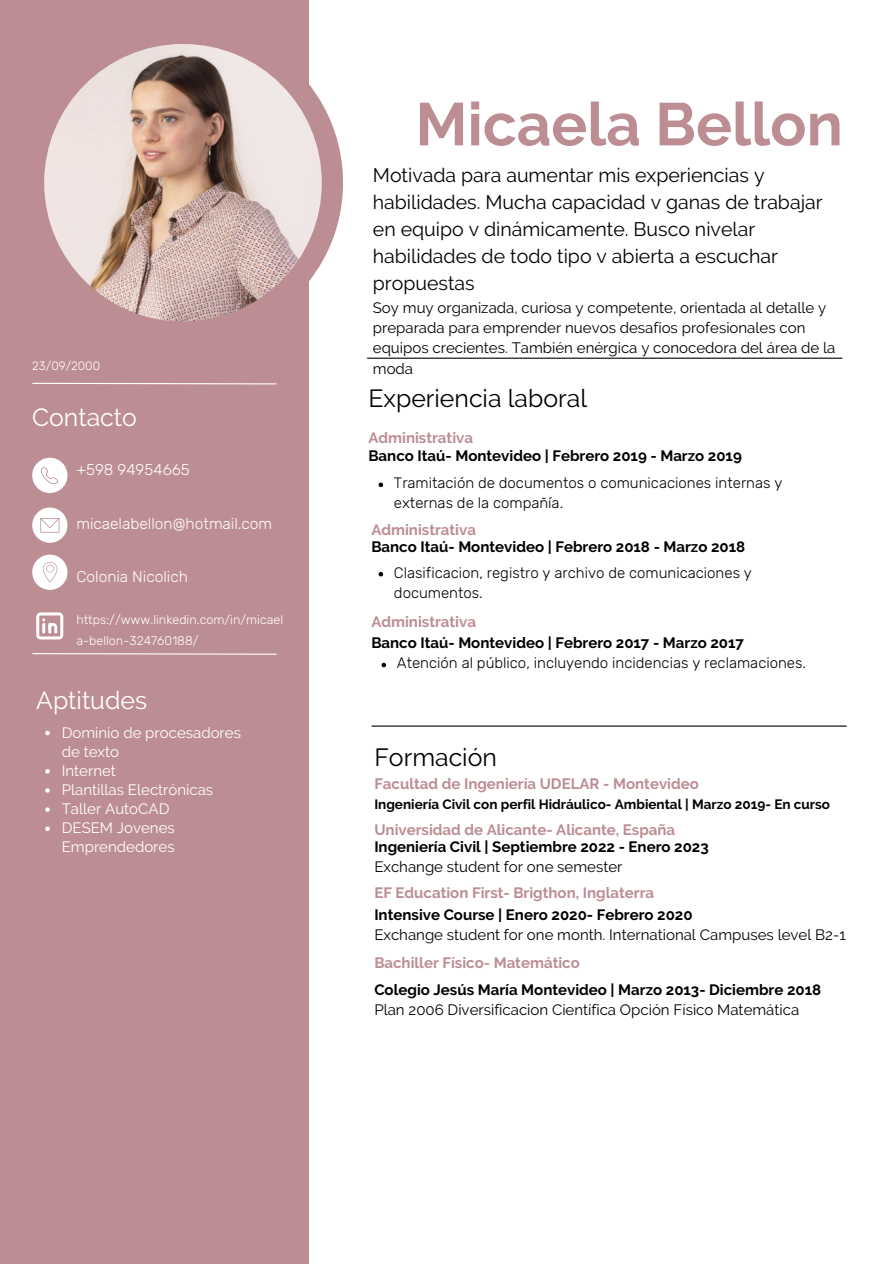
<style>
.page{position:relative;width:894px;height:1264px;background:#fff}
.page>*{position:absolute;margin:0;border:0;box-sizing:border-box;transform-origin:0 0}
.t1{font:700 60px "Raleway";color:#bd8d94}
.t2{font:24.75px "Raleway";color:#000}
.t3{font:24.75px "Raleway";color:#fff}
.t4{font:19.5px/27px "Raleway";color:#000}
.t5{font:300 15.6px "Rubik";color:#fff}
.t6{font:15px/20.2px "Raleway";color:#000}
.t7{font:700 15px "Raleway";color:#000}
.t8{font:300 15px/20.2px "Rubik";color:#000}
.t9{font:700 15px "Raleway";color:#bd8d94}
.t10{font:15px/19.2px "Raleway";color:#fff}
.t11{font:700 13.5px "Raleway";color:#000}
.t12{font:300 12.6px/21.1px "Rubik";color:#fff}
.t13{font:300 12px "Rubik";color:#fff}
</style>
<div class="page">
<div style="left:0;top:0;width:309px;height:1263px;background:#bd8d94"></div>
<div style="left:23px;top:23px;width:320px;height:319px;background:#bd8d94;border-radius:50%"></div>
<img style="left:44px;top:44px;width:278px;height:277px;border-radius:50%">
<hr style="left:372px;top:725px;width:474px;height:1px;background:#000">
<hr style="left:367px;top:357px;width:474px;height:2px;background:#000">
<svg style="left:32px;top:382px;width:245px;height:3px"></svg>
<svg style="left:32px;top:653px;width:245px;height:2px"></svg>
<div style="left:32px;top:458px;width:35px;height:35px;background:#fff;border-radius:50%"></div>
<div style="left:32px;top:507px;width:35px;height:36px;background:#fff;border-radius:50%"></div>
<div style="left:32px;top:554px;width:35px;height:36px;background:#fff;border-radius:50%"></div>
<svg style="left:41px;top:466px;width:18px;height:18px"></svg>
<svg style="left:40px;top:518px;width:19px;height:14px"></svg>
<svg style="left:43px;top:562px;width:14px;height:20px"></svg>
<svg style="left:36px;top:612px;width:27px;height:27px"></svg>
<svg style="left:378px;top:482px;width:5px;height:5px"></svg>
<svg style="left:378px;top:572px;width:5px;height:4px"></svg>
<svg style="left:381px;top:662px;width:5px;height:5px"></svg>
<svg style="left:45px;top:730px;width:5px;height:5px"></svg>
<svg style="left:45px;top:769px;width:5px;height:4px"></svg>
<svg style="left:45px;top:788px;width:5px;height:4px"></svg>
<svg style="left:45px;top:807px;width:5px;height:4px"></svg>
<svg style="left:45px;top:826px;width:5px;height:5px"></svg>
<p class="t13" style="left:32px;top:358px;width:69px">23/09/2000</p>
<h2 class="t3" style="left:32px;top:402px;width:106px">Contacto</h2>
<p class="t5" style="left:76px;top:461px;width:115px">+598 94954665</p>
<p class="t5" style="left:76px;top:514px;width:197px">micaelabellon@hotmail.com</p>
<p class="t5" style="left:76px;top:567px;width:113px">Colonia Nicolich</p>
<p class="t12" style="left:76px;top:608px;width:208px">https://www.linkedin.com/in/micael a-bellon-324760188/</p>
<h2 class="t3" style="left:36px;top:685px;width:112px">Aptitudes</h2>
<p class="t10" style="left:62px;top:722px;width:181px">Dominio de procesadores de texto<br>Internet<br>Plantillas Electrónicas<br>Taller AutoCAD<br>DESEM Jovenes<br>Emprendedores</p>
<h1 class="t1" style="left:415px;top:89px;width:428px">Micaela Bellon</h1>
<h3 class="t4" style="left:373px;top:162px;width:451px">Motivada para aumentar mis experiencias y habilidades. Mucha capacidad v ganas de trabajar en equipo v dinámicamente. Busco nivelar habilidades de todo tipo v abierta a escuchar propuestas</h3>
<p class="t6" style="left:373px;top:297px;width:464px">Soy muy organizada, curiosa y competente, orientada al detalle y preparada para emprender nuevos desafíos profesionales con equipos crecientes. También enérgica y conocedora del área de la moda</p>
<h2 class="t2" style="left:368px;top:383px;width:220px">Experiencia laboral</h2>
<p class="t9" style="left:368px;top:429px;width:106px">Administrativa</p>
<p class="t8" style="left:394px;top:473px;width:390px">Tramitación de documentos o comunicaciones internas y externas de la compañía.</p>
<p class="t7" style="left:368px;top:447px;width:375px">Banco Itaú- Montevideo | Febrero 2019 - Marzo 2019</p>
<p class="t9" style="left:371px;top:521px;width:106px">Administrativa</p>
<p class="t7" style="left:371px;top:538px;width:375px">Banco Itaú- Montevideo | Febrero 2018 - Marzo 2018</p>
<p class="t8" style="left:394px;top:562px;width:359px">Clasificacion, registro y archivo de comunicaciones y documentos.</p>
<p class="t9" style="left:371px;top:613px;width:106px">Administrativa</p>
<p class="t7" style="left:371px;top:633px;width:374px">Banco Itaú- Montevideo | Febrero 2017 - Marzo 2017</p>
<p class="t8" style="left:397px;top:653px;width:410px">Atención al público, incluyendo incidencias y reclamaciones.</p>
<h2 class="t2" style="left:374px;top:742px;width:124px">Formación</h2>
<p class="t9" style="left:374px;top:775px;width:326px">Facultad de Ingeniería UDELAR - Montevideo</p>
<p class="t11" style="left:374px;top:796px;width:457px">Ingeniería Civil con perfil Hidráulico- Ambiental | Marzo 2019- En curso</p>
<p class="t9" style="left:374px;top:820px;width:302px">Universidad de Alicante- Alicante, España</p>
<p class="t7" style="left:374px;top:838px;width:336px">Ingeniería Civil | Septiembre 2022 - Enero 2023</p>
<p class="t6" style="left:374px;top:856px;width:249px">Exchange student for one semester</p>
<p class="t9" style="left:374px;top:884px;width:281px">EF Education First- Brigthon, Inglaterra</p>
<p class="t7" style="left:374px;top:906px;width:320px">Intensive Course | Enero 2020- Febrero 2020</p>
<p class="t6" style="left:374px;top:924px;width:473px">Exchange student for one month. International Campuses level B2-1</p>
<p class="t9" style="left:374px;top:953px;width:207px">Bachiller Físico- Matemático</p>
<p class="t7" style="left:374px;top:980px;width:448px">Colegio Jesús María Montevideo | Marzo 2013- Diciembre 2018</p>
<p class="t6" style="left:374px;top:999px;width:426px">Plan 2006 Diversificacion Científica Opción Físico Matemática</p>
</div>
